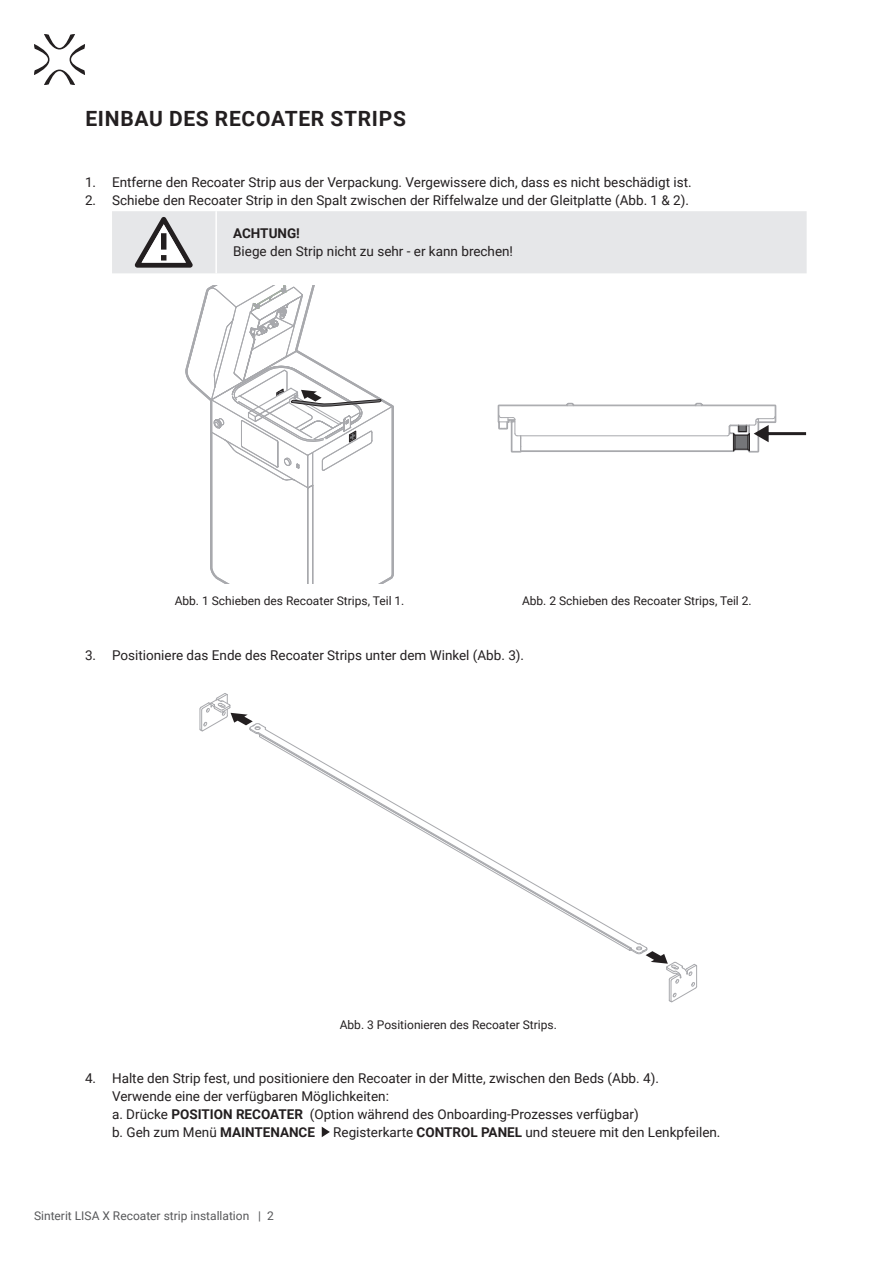
<style>
.page{position:relative;width:893px;height:1263px;background:#fff}
.page>*{position:absolute;margin:0;border:0;box-sizing:border-box;transform-origin:0 0}
.naglowek_1{font:700 21px "Roboto";letter-spacing:.035em;color:#231f20}
.t1{font:13.5px/18px "Roboto";color:#231f20}
.t2{font:700 13.5px "Roboto";color:#231f20}
.t3{font:12px "Roboto";color:#231f20}
.t4{font:12px "Roboto";color:#57585a}
.s1{font-weight:700}
</style>
<div class="page">
<svg style="left:34px;top:34px;width:51px;height:51px"></svg>
<div style="left:112px;top:211px;width:695px;height:62px;background:#e6e7e9"></div>
<svg style="left:185px;top:367px;width:209px;height:216px"></svg>
<hr style="left:211px;top:432px;width:1px;height:135px;background:#a8a9ad">
<hr style="left:308px;top:488px;width:1px;height:95px;background:#a8a9ad">
<hr style="left:307px;top:488px;width:1px;height:95px;background:#a8a9ad">
<hr style="left:312px;top:453px;width:1px;height:130px;background:#a8a9ad">
<hr style="left:392px;top:407px;width:1px;height:167px;background:#a8a9ad">
<svg style="left:186px;top:286px;width:208px;height:203px"></svg>
<svg style="left:497px;top:402px;width:309px;height:51px"></svg>
<svg style="left:199px;top:693px;width:65px;height:42px"></svg>
<svg style="left:264px;top:726px;width:372px;height:219px"></svg>
<svg style="left:629px;top:942px;width:68px;height:61px"></svg>
<svg style="left:322px;top:1127px;width:8px;height:10px"></svg>
<p class="naglowek_1" style="left:85px;top:104px;width:322px">EINBAU DES RECOATER STRIPS</p>
<p class="t1" style="left:85px;top:173px;width:608px">1. Entferne den Recoater Strip aus der Verpackung. Vergewissere dich, dass es nicht beschädigt ist.</p>
<p class="t1" style="left:85px;top:191px;width:606px">2. Schiebe den Recoater Strip in den Spalt zwischen der Riffelwalze und der Gleitplatte (Abb. 1 &amp; 2).</p>
<p class="t2" style="left:233px;top:224px;width:68px">ACHTUNG!</p>
<p class="t1" style="left:233px;top:242px;width:281px">Biege den Strip nicht zu sehr - er kann brechen!</p>
<p class="t3" style="left:175px;top:592px;width:231px">Abb. 1 Schieben des Recoater Strips, Teil 1.</p>
<p class="t3" style="left:522px;top:592px;width:231px">Abb. 2 Schieben des Recoater Strips, Teil 2.</p>
<p class="t1" style="left:85px;top:645px;width:441px">3. Positioniere das Ende des Recoater Strips unter dem Winkel (Abb. 3).</p>
<p class="t3" style="left:340px;top:1016px;width:219px">Abb. 3 Positionieren des Recoater Strips.</p>
<p class="t1" style="left:112px;top:1069px;width:548px;text-indent:-27px">4. Halte den Strip fest, und positioniere den Recoater in der Mitte, zwischen den Beds (Abb. 4).<br>Verwende eine der verfügbaren Möglichkeiten:<br>a. Drücke <span class="s1">POSITION RECOATER</span> (Option während des Onboarding-Prozesses verfügbar)<br>b. Geh zum Menü <span class="s1">MAINTENANCE</span></p>
<p class="t1" style="left:333px;top:1123px;width:389px">Registerkarte <span class="s1">CONTROL PANEL</span> und steuere mit den Lenkpfeilen.</p>
<p class="t4" style="left:34px;top:1208px;width:241px">Sinterit LISA X Recoater strip installation | 2</p>
</div>
